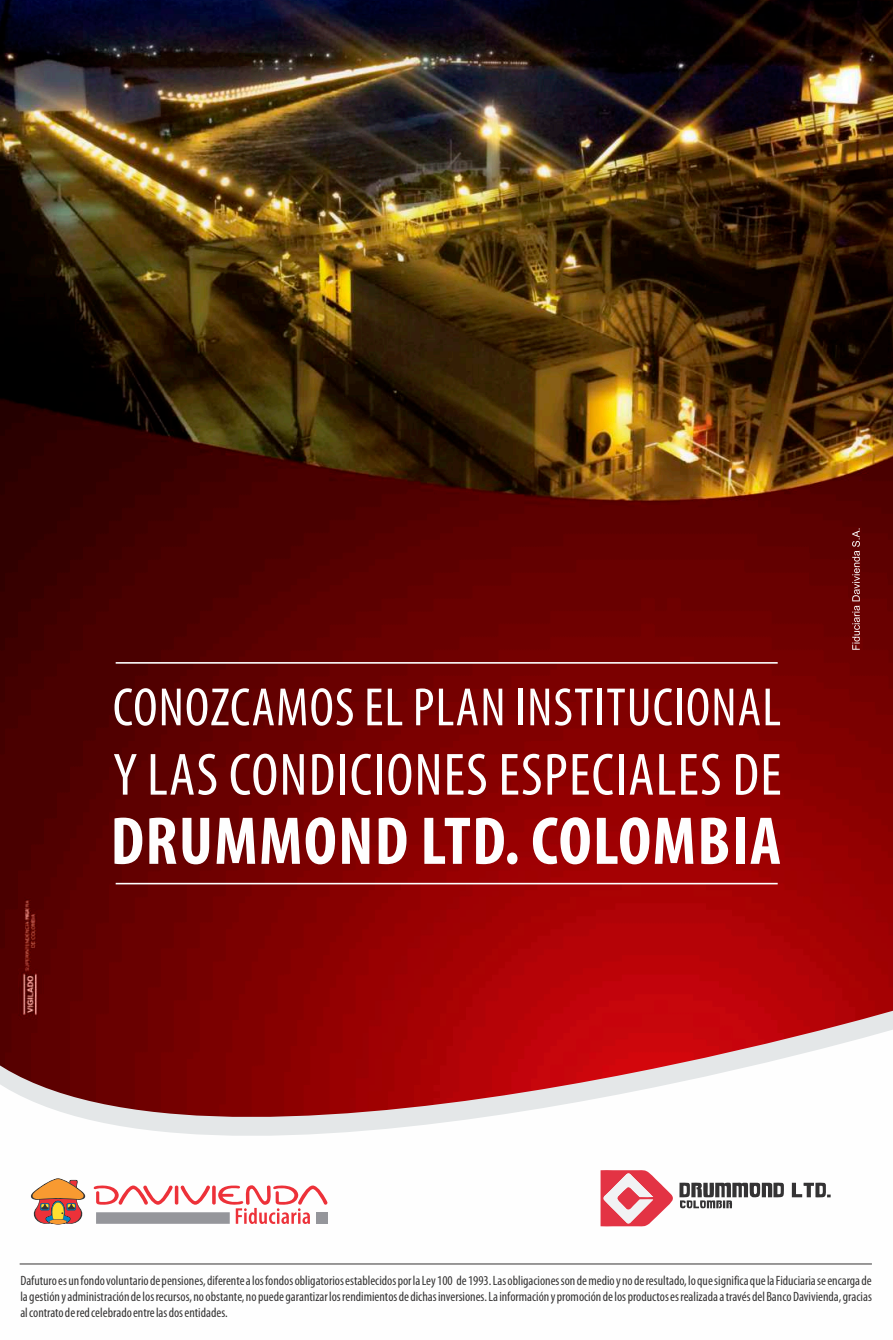
<style>
.page{position:relative;width:893px;height:1340px;background:#fff}
.page>*{position:absolute;margin:0;border:0;box-sizing:border-box;transform-origin:0 0}
.t1{font:700 condensed 68.17px "Myriad Pro";letter-spacing:.02em;color:#fefefe}
.t2{font:condensed 60.07px "Myriad Pro";letter-spacing:.02em;color:#fefefe}
.t3{font:condensed 54.45px "Myriad Pro";letter-spacing:.02em;color:#fefefe}
.t4{font:condensed 13.5px/16px "Myriad Pro";color:#353434;text-align:justify}
</style>
<div class="page">
<img style="left:0;top:0;width:893px;height:1005px">
<svg style="left:0;top:1005px;width:893px;height:19px;background:#9d0609"></svg>
<svg style="left:0;top:1024px;width:893px;height:241px"></svg>
<hr style="left:116px;top:662px;width:662px;height:1px;background:#fefefe">
<hr style="left:116px;top:882px;width:662px;height:2px;background:#fefefe">
<hr style="left:20px;top:1263px;width:852px;height:1px;background:#353434">
<svg style="left:852px;top:528px;width:8px;height:121px"></svg>
<svg style="left:792px;top:1182px;width:39px;height:15px"></svg>
<svg style="left:600px;top:1169px;width:185px;height:57px"></svg>
<svg style="left:28px;top:1178px;width:300px;height:48px"></svg>
<div style="left:316px;top:1212px;width:11px;height:11px;background:#95969b"></div>
<div style="left:96px;top:1212px;width:134px;height:11px;background:#95969b"></div>
<h3 class="t3" style="left:113px;top:684px;width:670px">CONOZCAMOS EL PLAN INSTITUCIONAL</h3>
<h2 class="t2" style="left:113px;top:749px;width:670px">Y LAS CONDICIONES ESPECIALES DE</h2>
<h1 class="t1" style="left:111px;top:812px;width:672px">DRUMMOND LTD. COLOMBIA</h1>
<p class="t4" style="left:20px;top:1273px;width:853px">Dafuturo es un fondo voluntario de pensiones, diferente a los fondos obligatorios establecidos por la Ley 100 de 1993. Las obligaciones son de medio y no de resultado, lo que significa que la Fiduciaria se encarga de la gestión y administración de los recursos, no obstante, no puede garantizar los rendimientos de dichas inversiones. La información y promoción de los productos es realizada a través del Banco Davivienda, gracias al contrato de red celebrado entre las dos entidades.</p>
</div>
